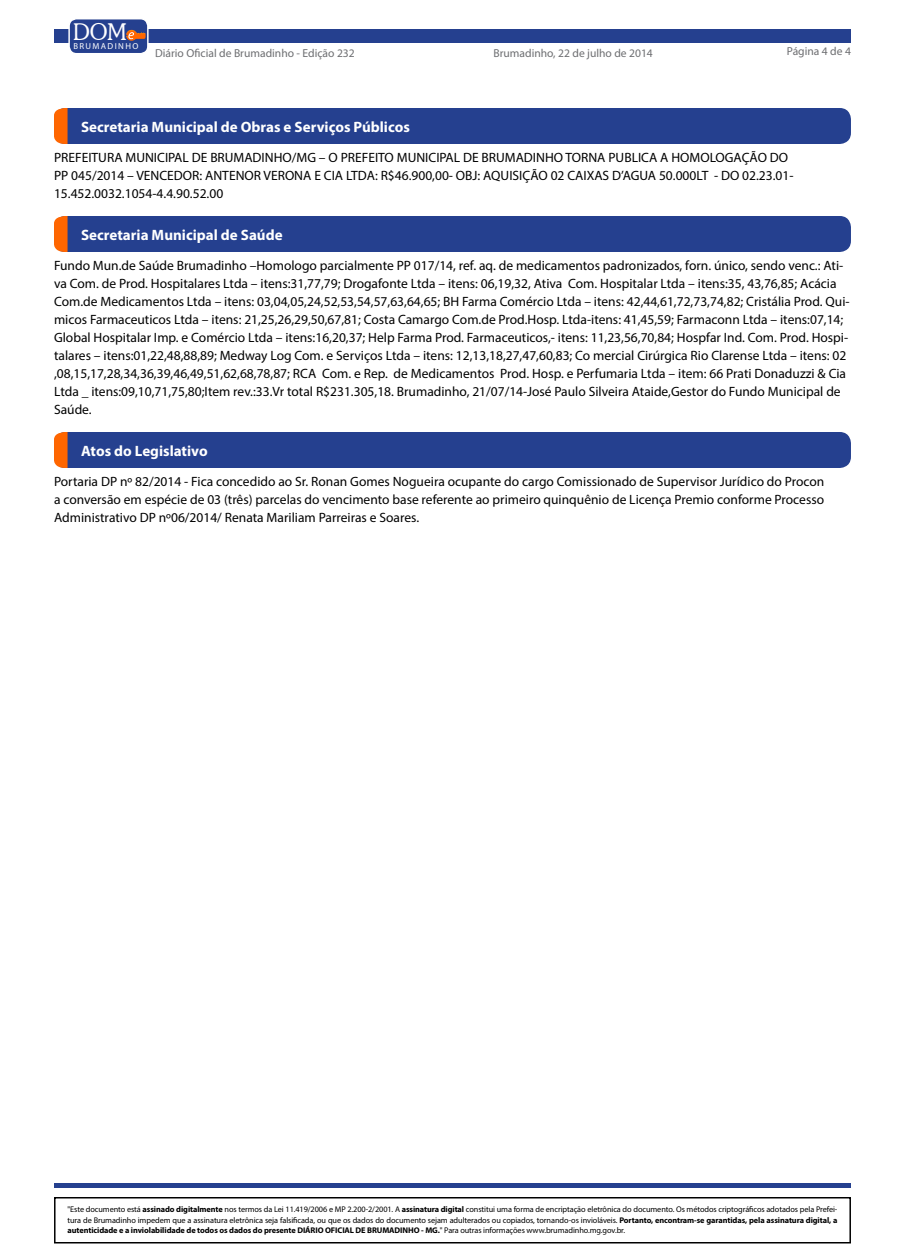
<style>
.page{position:relative;width:905px;height:1260px;background:#fff}
.page>*{position:absolute;margin:0;border:0;box-sizing:border-box;transform-origin:0 0}
.t1{font:300 23.25px "Souvenir IT Cby BT";color:#fff}
.t2{font:700 15px "Myriad Pro";color:#fff}
.t3{font:13.5px/18px "Myriad Pro";color:#000}
.t4{font:11.55px "Myriad Pro";color:#6d6e71}
.t5{font:8.7px "Myriad Pro";letter-spacing:.16em;color:#fff}
.t6{font:8.25px/10.5px "Myriad Pro";letter-spacing:-.01em;color:#000;text-align:justify}
.s1{font-weight:700}
</style>
<div class="page">
<div style="left:54px;top:29px;width:796px;height:14px;background:#25408f"></div>
<hr style="left:55px;top:1184px;width:795px;height:4px;background:#25408f">
<div style="left:54px;top:1197px;width:796px;height:47px;border:2px solid #000"></div>
<div style="left:69px;top:19px;width:79px;height:35px;background:#25408f;border-radius:8px"></div>
<div style="left:68px;top:18px;width:80px;height:36px;border:1px solid #fff;border-radius:8px"></div>
<svg style="left:126px;top:30px;width:20px;height:11px"></svg>
<div style="left:54px;top:108px;width:796px;height:36px;background:#25408f;border-radius:11px"></div>
<svg style="left:54px;top:108px;width:14px;height:36px"></svg>
<div style="left:54px;top:216px;width:796px;height:36px;background:#25408f;border-radius:11px"></div>
<svg style="left:54px;top:216px;width:14px;height:36px"></svg>
<div style="left:54px;top:432px;width:796px;height:36px;background:#25408f;border-radius:11px"></div>
<svg style="left:54px;top:432px;width:14px;height:36px"></svg>
<h1 class="t1" style="left:73px;top:17px;width:55px">DOM</h1>
<p class="t5" style="left:73px;top:40px;width:66px">BRUMADINHO</p>
<p class="t4" style="left:155px;top:46px;width:201px">Diário Oficial de Brumadinho - Edição 232</p>
<p class="t4" style="left:493px;top:46px;width:161px">Brumadinho, 22 de julho de 2014</p>
<p class="t4" style="left:786px;top:44px;width:66px">Página 4 de 4</p>
<p class="t2" style="left:81px;top:117px;width:330px">Secretaria Municipal de Obras e Serviços Públicos</p>
<p class="t3" style="left:54px;top:148px;width:741px">PREFEITURA MUNICIPAL DE BRUMADINHO/MG – O PREFEITO MUNICIPAL DE BRUMADINHO TORNA PUBLICA A HOMOLOGAÇÃO DO<br>PP 045/2014 – VENCEDOR: ANTENOR VERONA E CIA LTDA: R$46.900,00- OBJ: AQUISIÇÃO 02 CAIXAS D’AGUA 50.000LT - DO 02.23.01-<br>15.452.0032.1054-4.4.90.52.00</p>
<p class="t2" style="left:81px;top:225px;width:203px">Secretaria Municipal de Saúde</p>
<p class="t3" style="left:54px;top:256px;width:797px">Fundo Mun.de Saúde Brumadinho –Homologo parcialmente PP 017/14, ref. aq. de medicamentos padronizados, forn. único, sendo venc.: Ati&shy;va Com. de Prod. Hospitalares Ltda – itens:31,77,79; Drogafonte Ltda – itens: 06,19,32, Ativa Com. Hospitalar Ltda – itens:35, 43,76,85; Acácia Com.de Medicamentos Ltda – itens: 03,04,05,24,52,53,54,57,63,64,65; BH Farma Comércio Ltda – itens: 42,44,61,72,73,74,82; Cristália Prod. Qui&shy;micos Farmaceuticos Ltda – itens: 21,25,26,29,50,67,81; Costa Camargo Com.de Prod.Hosp. Ltda-itens: 41,45,59; Farmaconn Ltda – itens:07,14; Global Hospitalar Imp. e Comércio Ltda – itens:16,20,37; Help Farma Prod. Farmaceuticos,- itens: 11,23,56,70,84; Hospfar Ind. Com. Prod. Hospi&shy;talares – itens:01,22,48,88,89; Medway Log Com. e Serviços Ltda – itens: 12,13,18,27,47,60,83; Co mercial Cirúrgica Rio Clarense Ltda – itens: 02 ,08,15,17,28,34,36,39,46,49,51,62,68,78,87; RCA Com. e Rep. de Medicamentos Prod. Hosp. e Perfumaria Ltda – item: 66 Prati Donaduzzi &amp; Cia Ltda _ itens:09,10,71,75,80;Item rev.:33.Vr total R$231.305,18. Brumadinho, 21/07/14-José Paulo Silveira Ataide,Gestor do Fundo Municipal de Saúde.</p>
<p class="t2" style="left:81px;top:441px;width:128px">Atos do Legislativo</p>
<p class="t3" style="left:54px;top:472px;width:771px;text-align:justify">Portaria DP nº 82/2014 - Fica concedido ao Sr. Ronan Gomes Nogueira ocupante do cargo Comissionado de Supervisor Jurídico do Procon a conversão em espécie de 03 (três) parcelas do vencimento base referente ao primeiro quinquênio de Licença Premio conforme Processo Administrativo DP nº06/2014/ Renata Mariliam Parreiras e Soares.</p>
<p class="t6" style="left:68px;top:1204px;width:771px">"Este documento está <span class="s1">assinado digitalmente</span> nos termos da Lei 11.419/2006 e MP 2.200-2/2001. A <span class="s1">assinatura digital</span> constitui uma forma de encriptação eletrônica do documento. Os métodos criptográficos adotados pela Prefei&shy;tura de Brumadinho impedem que a assinatura eletrônica seja falsificada, ou que os dados do documento sejam adulterados ou copiados, tornando-os invioláveis. <span class="s1">Portanto, encontram-se garantidas, pela assinatura digital, a autenticidade e a inviolabilidade de todos os dados do presente DIÁRIO OFICIAL DE BRUMADINHO - MG.</span>" Para outras informações www.brumadinho.mg.gov.br.</p>
</div>
